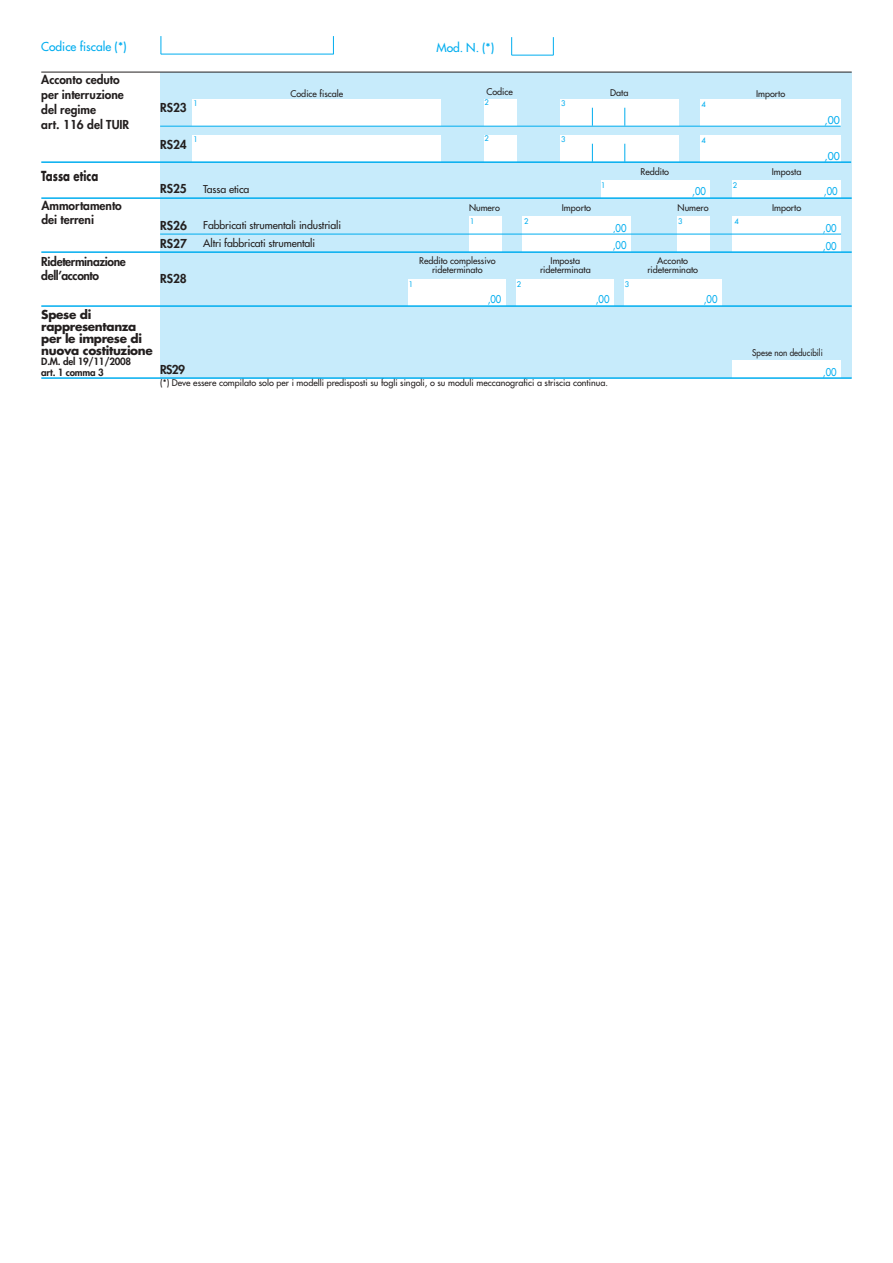
<style>
.page{position:relative;width:893px;height:1263px;background:#fff}
.page>*{position:absolute;margin:0;border:0;box-sizing:border-box;transform-origin:0 0}
.t1{font:700 13.5px "Futura";color:#231f1f;scale:.75 1}
.t2{font:800 12px/15px "Futura";letter-spacing:-.005em;color:#231f1f}
.t3{font:700 12px/12px "Futura";letter-spacing:-.03em;color:#231f1f}
.t4{font:800 12px/13.5px "Futura";letter-spacing:-.03em;color:#231f1f}
.t5{font:12px "Futura";color:#00adef}
.t6{font:10.5px "Futura";letter-spacing:-.01em;color:#231f1f}
.t7{font:10.5px "Futura";letter-spacing:.005em;color:#00adef;scale:.9 1}
.t8{font:10.5px "Futura";letter-spacing:.005em;color:#00adef}
.t9{font:800 9.75px/10.5px "Futura";letter-spacing:-.025em;color:#231f1f}
.t10{font:9px/9px "Futura";color:#231f1f;text-align:center}
.t11{font:9px "Futura";color:#231f1f;scale:.9 1}
.t12{font:7.5px "Futura";color:#00adef}
</style>
<div class="page">
<div style="left:160px;top:72px;width:691px;height:306px;background:#c7ebfb"></div>
<div style="left:516px;top:279px;width:98px;height:27px;background:#fff"></div>
<div style="left:624px;top:279px;width:98px;height:27px;background:#fff"></div>
<div style="left:408px;top:279px;width:98px;height:27px;background:#fff"></div>
<svg style="left:161px;top:36px;width:1px;height:18px"></svg>
<svg style="left:333px;top:36px;width:1px;height:18px"></svg>
<hr style="left:161px;top:54px;width:173px;height:1px;background:#00adef">
<div style="left:560px;top:99px;width:118px;height:27px;background:#fff"></div>
<svg style="left:592px;top:108px;width:1px;height:18px"></svg>
<svg style="left:624px;top:108px;width:1px;height:18px"></svg>
<div style="left:192px;top:99px;width:249px;height:27px;background:#fff"></div>
<div style="left:700px;top:99px;width:140px;height:27px;background:#fff"></div>
<div style="left:484px;top:99px;width:32px;height:27px;background:#fff"></div>
<hr style="left:160px;top:126px;width:680px;height:1px;background:#00adef">
<div style="left:560px;top:135px;width:118px;height:27px;background:#fff"></div>
<svg style="left:592px;top:144px;width:1px;height:17px"></svg>
<svg style="left:624px;top:144px;width:1px;height:17px"></svg>
<div style="left:192px;top:135px;width:249px;height:27px;background:#fff"></div>
<div style="left:700px;top:135px;width:140px;height:27px;background:#fff"></div>
<div style="left:484px;top:135px;width:32px;height:27px;background:#fff"></div>
<div style="left:733px;top:216px;width:108px;height:18px;background:#fff"></div>
<div style="left:677px;top:216px;width:32px;height:18px;background:#fff"></div>
<div style="left:523px;top:216px;width:108px;height:18px;background:#fff"></div>
<div style="left:469px;top:216px;width:32px;height:18px;background:#fff"></div>
<div style="left:522px;top:216px;width:16px;height:17px;background:#fff"></div>
<div style="left:676px;top:216px;width:16px;height:18px;background:#fff"></div>
<div style="left:733px;top:234px;width:108px;height:18px;background:#fff"></div>
<div style="left:677px;top:234px;width:32px;height:18px;background:#fff"></div>
<div style="left:523px;top:233px;width:108px;height:18px;background:#fff"></div>
<div style="left:469px;top:234px;width:32px;height:18px;background:#fff"></div>
<hr style="left:160px;top:234px;width:681px;height:1px;background:#00adef">
<svg style="left:511px;top:37px;width:1px;height:18px"></svg>
<svg style="left:553px;top:37px;width:1px;height:18px"></svg>
<hr style="left:511px;top:55px;width:42px;height:1px;background:#00adef">
<div style="left:732px;top:180px;width:108px;height:18px;background:#fff"></div>
<div style="left:601px;top:180px;width:108px;height:18px;background:#fff"></div>
<hr style="left:41px;top:72px;width:810px;height:1px;background:#231f1f">
<hr style="left:41px;top:161px;width:810px;height:2px;background:#00adef">
<hr style="left:41px;top:197px;width:810px;height:2px;background:#00adef">
<hr style="left:41px;top:251px;width:810px;height:2px;background:#00adef">
<hr style="left:41px;top:305px;width:810px;height:2px;background:#00adef">
<div style="left:732px;top:360px;width:108px;height:18px;background:#fff"></div>
<hr style="left:41px;top:377px;width:810px;height:2px;background:#00adef">
<h2 class="t5" style="left:41px;top:40px;width:87px">Codice fiscale (*)</h2>
<h2 class="t5" style="left:436px;top:42px;width:59px">Mod. N. (*)</h2>
<h2 class="t2" style="left:41px;top:73px;width:89px">Acconto ceduto per interruzione del regime<br>art. 116 del TUIR</h2>
<h2 class="t2" style="left:160px;top:101px;width:28px">RS23</h2>
<p class="t12" style="left:194px;top:99px;width:6px">1</p>
<p class="t10" style="left:290px;top:89px;width:54px">Codice fiscale</p>
<p class="t10" style="left:486px;top:88px;width:28px">Codice</p>
<p class="t12" style="left:484px;top:99px;width:6px">2</p>
<p class="t12" style="left:561px;top:100px;width:6px">3</p>
<p class="t10" style="left:610px;top:89px;width:20px">Data</p>
<p class="t12" style="left:701px;top:101px;width:6px">4</p>
<p class="t10" style="left:756px;top:89px;width:31px">Importo</p>
<p class="t8" style="left:824px;top:115px;width:17px">,00</p>
<p class="t12" style="left:484px;top:135px;width:6px">2</p>
<p class="t12" style="left:194px;top:135px;width:6px">1</p>
<p class="t12" style="left:561px;top:136px;width:6px">3</p>
<p class="t12" style="left:701px;top:137px;width:6px">4</p>
<h2 class="t2" style="left:160px;top:138px;width:28px">RS24</h2>
<p class="t8" style="left:824px;top:151px;width:17px">,00</p>
<h1 class="t1" style="left:41px;top:170px;width:77px">Tassa etica</h1>
<h2 class="t2" style="left:160px;top:182px;width:28px">RS25</h2>
<p class="t6" style="left:203px;top:184px;width:48px">Tassa etica</p>
<p class="t12" style="left:601px;top:181px;width:6px">1</p>
<p class="t10" style="left:640px;top:168px;width:30px">Reddito</p>
<p class="t10" style="left:771px;top:168px;width:31px">Imposta</p>
<p class="t7" style="left:692px;top:186px;width:17px">,00</p>
<p class="t12" style="left:732px;top:181px;width:6px">2</p>
<p class="t7" style="left:823px;top:186px;width:17px">,00</p>
<h2 class="t2" style="left:41px;top:200px;width:82px;line-height:13.5px">Ammortamento dei terreni</h2>
<h2 class="t2" style="left:160px;top:217px;width:28px;line-height:18px">RS26<br>RS27</h2>
<p class="t6" style="left:203px;top:220px;width:139px">Fabbricati strumentali industriali</p>
<p class="t10" style="left:469px;top:204px;width:32px">Numero</p>
<p class="t10" style="left:677px;top:204px;width:32px">Numero</p>
<p class="t10" style="left:562px;top:204px;width:31px">Importo</p>
<p class="t10" style="left:772px;top:204px;width:31px">Importo</p>
<p class="t12" style="left:470px;top:218px;width:6px">1</p>
<p class="t12" style="left:524px;top:218px;width:6px">2</p>
<p class="t12" style="left:678px;top:218px;width:6px">3</p>
<p class="t7" style="left:613px;top:223px;width:17px">,00</p>
<p class="t12" style="left:734px;top:218px;width:6px">4</p>
<p class="t7" style="left:822px;top:223px;width:17px">,00</p>
<p class="t6" style="left:203px;top:238px;width:113px">Altri fabbricati strumentali</p>
<p class="t7" style="left:822px;top:241px;width:17px">,00</p>
<p class="t7" style="left:613px;top:240px;width:17px">,00</p>
<h2 class="t4" style="left:41px;top:256px;width:86px">Rideterminazione dell’acconto</h2>
<h2 class="t2" style="left:160px;top:272px;width:28px">RS28</h2>
<p class="t10" style="left:419px;top:256px;width:78px">Reddito complessivo rideterminato</p>
<p class="t10" style="left:540px;top:256px;width:52px">Imposta rideterminata</p>
<p class="t12" style="left:408px;top:280px;width:6px">1</p>
<p class="t12" style="left:624px;top:280px;width:6px">3</p>
<p class="t12" style="left:516px;top:280px;width:6px">2</p>
<p class="t10" style="left:647px;top:257px;width:52px">Acconto rideterminato</p>
<p class="t7" style="left:487px;top:294px;width:17px">,00</p>
<p class="t7" style="left:595px;top:294px;width:17px">,00</p>
<p class="t7" style="left:703px;top:294px;width:17px">,00</p>
<h2 class="t3" style="left:41px;top:309px;width:113px">Spese di rappresentanza per le imprese di nuova costituzione</h2>
<p class="t9" style="left:41px;top:357px;width:91px">D.M. del 19/11/2008 art. 1 comma 3</p>
<h2 class="t2" style="left:160px;top:363px;width:26px">RS29</h2>
<p class="t7" style="left:822px;top:367px;width:17px">,00</p>
<p class="t11" style="left:752px;top:348px;width:80px">Spese non deducibili</p>
<p class="t10" style="left:160px;top:379px;width:449px">(*) Deve essere compilato solo per i modelli predisposti su fogli singoli, o su moduli meccanografici a striscia continua.</p>
</div>
